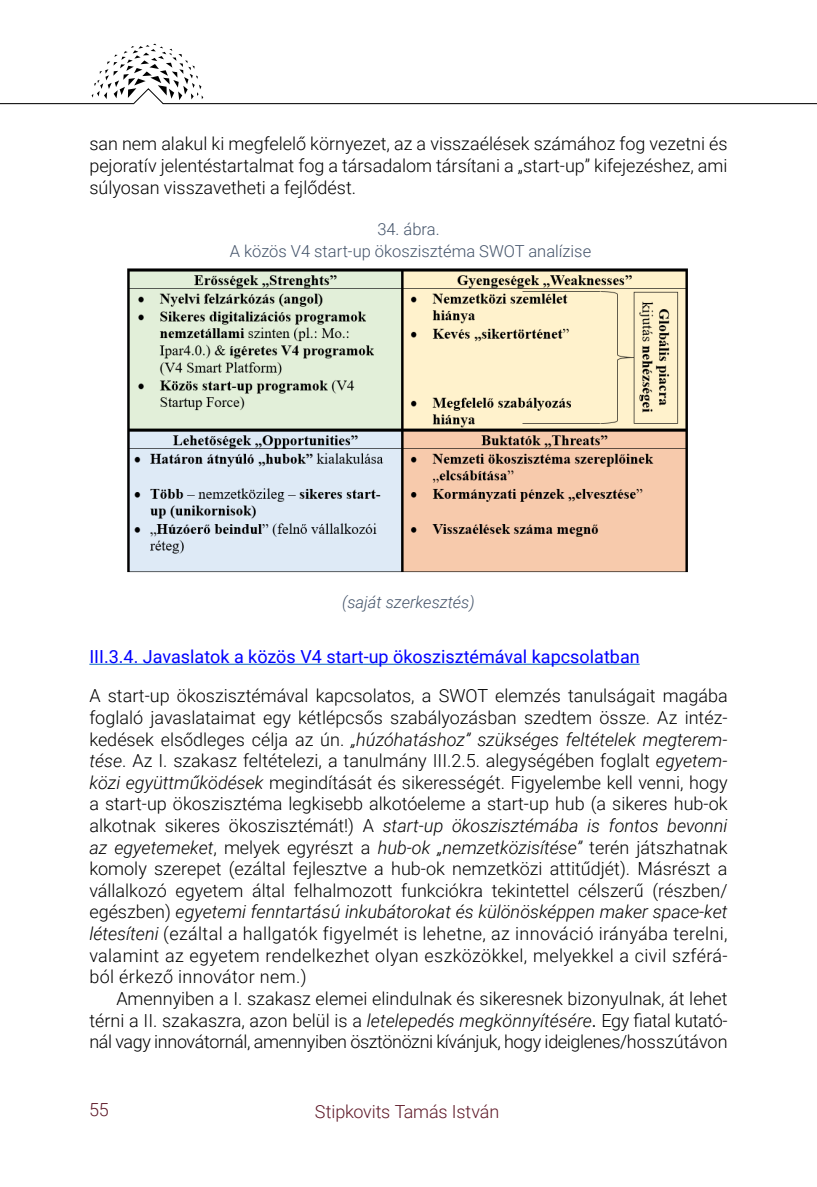
<style>
.page{position:relative;width:817px;height:1187px;background:#fff}
.page>*{position:absolute;margin:0;border:0;box-sizing:border-box;transform-origin:0 0}
.t1{font:300 18px/21.6px "Roboto";color:#000;text-align:justify}
.t2{font:18px "Roboto";color:#00f}
.t3{font:300 18px "Roboto";letter-spacing:-.01em;color:#5f1a29}
.t4{font:300 16.5px/21.6px "Roboto";color:#44546a;text-align:center}
.t5{font:italic 300 16.5px "Roboto";color:#44546a}
.s1{font-style:italic}
.s2{font-weight:400}
</style>
<div class="page">
<svg style="left:92px;top:44px;width:111px;height:61px"></svg>
<hr style="left:0;top:103px;width:134px;height:1px;background:#000">
<hr style="left:163px;top:103px;width:653px;height:1px;background:#000">
<hr style="left:89px;top:663px;width:550px;height:1px;background:#0563c1">
<img style="left:127px;top:268px;width:561px;height:305px">
<p class="t1" style="left:89px;top:132px;width:639px">san nem alakul ki megfelelő környezet, az a visszaélések számához fog vezetni és pejoratív jelentéstartalmat fog a társadalom társítani a „start-up” kifejezéshez, ami súlyosan visszavetheti a fejlődést.</p>
<p class="t4" style="left:230px;top:218px;width:363px">34. ábra.<br>A közös V4 start-up ökoszisztéma SWOT analízise</p>
<p class="t5" style="left:342px;top:591px;width:134px">(saját szerkesztés)</p>
<p class="t2" style="left:89px;top:644px;width:551px">III.3.4. Javaslatok a közös V4 start-up ökoszisztémával kapcsolatban</p>
<p class="t1" style="left:89px;top:684px;width:639px">A start-up ökoszisztémával kapcsolatos, a SWOT elemzés tanulságait magába foglaló javaslataimat egy kétlépcsős szabályozásban szedtem össze. Az intéz&shy;kedések elsődleges célja az ún. <span class="s1">„húzóhatáshoz” szükséges feltételek megterem&shy;tése</span>. Az I. szakasz feltételezi, a tanulmány III.2.5. alegységében foglalt <span class="s1">egyetem&shy;közi együttműködések</span> megindítását és sikerességét. Figyelembe kell venni, hogy a start-up ökoszisztéma legkisebb alkotóeleme a start-up hub (a sikeres hub-ok alkotnak sikeres ökoszisztémát!) A <span class="s1">start-up ökoszisztémába is fontos bevonni az egyetemeket</span>, melyek egyrészt a <span class="s1">hub-ok „nemzetközisítése”</span> terén játszhatnak komoly szerepet (ezáltal fejlesztve a hub-ok nemzetközi attitűdjét). Másrészt a vállalkozó egyetem által felhalmozott funkciókra tekintettel célszerű (részben/ egészben) <span class="s1">egyetemi fenntartású inkubátorokat és különösképpen maker space-ket létesíteni</span> (ezáltal a hallgatók figyelmét is lehetne, az innováció irányába terelni, valamint az egyetem rendelkezhet olyan eszközökkel, melyekkel a civil szférá&shy;ból érkező innovátor nem.)</p>
<p class="t1" style="left:89px;top:986px;width:639px;text-indent:27px">Amennyiben a I. szakasz elemei elindulnak és sikeresnek bizonyulnak, át lehet térni a II. szakaszra, azon belül is a <span class="s1">letelepedés megkönnyítésére</span><span class="s2">.</span> Egy fiatal kutató&shy;nál vagy innovátornál, amennyiben ösztönözni kívánjuk, hogy ideiglenes/hosszútávon</p>
<p class="t3" style="left:89px;top:1097px;width:21px">55</p>
<p class="t3" style="left:315px;top:1099px;width:186px">Stipkovits Tamás István</p>
</div>
